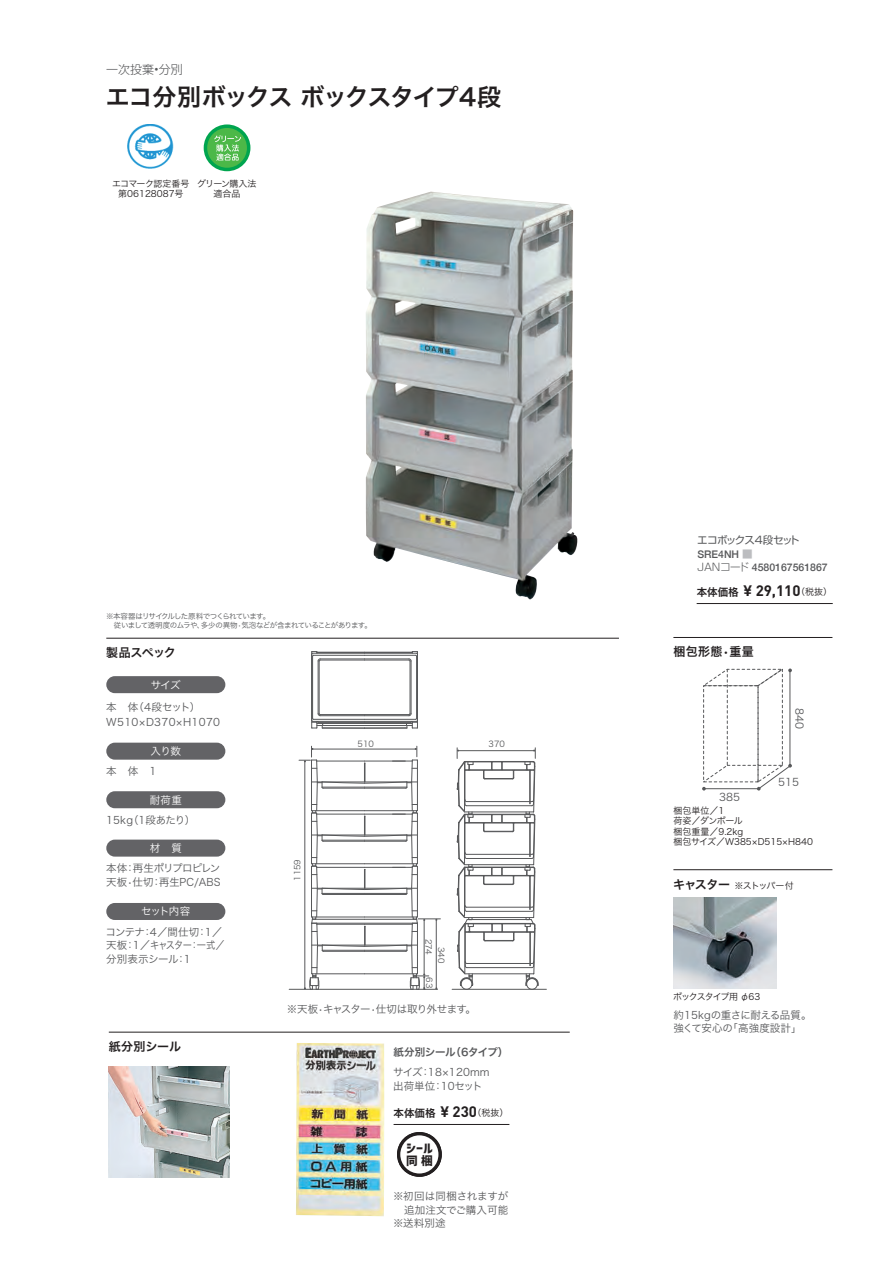
<style>
.page{position:relative;width:893px;height:1263px;background:#fff}
.page>*{position:absolute;margin:0;border:0;box-sizing:border-box;transform-origin:0 0}
.t1{font:24px "Hira Kaku Pro W6";letter-spacing:-.06em;color:#231f20}
.t2{font:700 15px "DIN";color:#231f20}
.t3{font:12.75px "Corporate Logo Bold";color:#231f20}
.t4{font:12px "Hira Kaku Pro W6";letter-spacing:.015em;color:#231f20}
.t5{font:300 12px "Shin Go Pro";color:#57585a}
.t6{font:11.7px "Corporate Logo Bold";color:#231f20}
.t7{font:10.65px "Hira Kaku Pro N W3";color:#57585a}
.t8{font:10.5px/13.5px "Hira Kaku Pro W3";color:#57585a}
.t9{font:10.5px/13.5px "Hira Kaku Pro W3";letter-spacing:-.05em;color:#57585a}
.t10{font:10.5px/13.5px "Hira Kaku Pro W3";letter-spacing:-.02em;color:#57585a}
.t11{font:500 10.5px/13.5px "Helvetica Neue";color:#57585a}
.t12{font:10.5px/15px "Hira Kaku Pro W3";letter-spacing:.03em;color:#57585a}
.t13{font:10.5px "Hira Kaku Pro W3";letter-spacing:-.07em;color:#57585a}
.t14{font:10.5px "Hira Kaku Pro W3";letter-spacing:-.065em;color:#fff}
.t15{font:10.5px "Hira Kaku Pro W6";letter-spacing:-.03em;color:#57585a}
.t16{font:10.5px "Hira Kaku Pro N W6";color:#231f20}
.t17{font:10.5px "Shin Go Pro";letter-spacing:-.065em;color:#57585a}
.t18{font:9px/10.5px "Hira Kaku Pro W3";color:#231f20}
.t19{font:9px/10.5px "Hira Kaku Pro N W3";color:#231f20;text-align:center}
.t20{font:9px "Hira Kaku Pro W3";letter-spacing:-.11em;color:#231f20}
.t21{font:9px/10.5px "Hira Kaku Pro N W3";letter-spacing:-.025em;color:#231f20;text-align:center}
.t22{font:8.25px/12.6px "Hira Kaku Pro N W3";color:#57585a}
.t23{font:7.5px/9px "Hira Kaku Pro W3";letter-spacing:-.085em;color:#57585a}
.s1{font-family:"DIN";font-weight:700;font-size:15px}
.s2{font-family:"Hira Kaku Pro N W3";font-size:9px}
.s3{font-family:"Shin Go Pro";font-weight:400;color:#bcbdc0}
.s4{font-family:"Shin Go Pro";font-weight:300}
.s5{font-family:"Hira Kaku Pro N W6";font-weight:400;font-size:10.5px}
.s6{font-family:"Hira Kaku Pro N W3";font-weight:400;font-size:9px}
.s7{font-family:"Hira Kaku Pro W6";font-size:12px}
</style>
<div class="page">
<hr style="left:109px;top:1032px;width:461px;height:1px;background:#231f20">
<hr style="left:673px;top:869px;width:159px;height:1px;background:#231f20">
<hr style="left:314px;top:655px;width:51px;height:1px;background:#57585a">
<hr style="left:322px;top:727px;width:43px;height:2px;background:#57585a">
<hr style="left:322px;top:723px;width:43px;height:1px;background:#57585a">
<hr style="left:323px;top:725px;width:42px;height:1px;background:#57585a">
<hr style="left:319px;top:722px;width:46px;height:1px;background:#57585a">
<hr style="left:313px;top:721px;width:52px;height:1px;background:#57585a">
<hr style="left:314px;top:719px;width:51px;height:1px;background:#57585a">
<hr style="left:416px;top:656px;width:1px;height:62px;background:#57585a">
<hr style="left:365px;top:658px;width:44px;height:1px;background:#57585a">
<hr style="left:417px;top:654px;width:1px;height:66px;background:#57585a">
<hr style="left:312px;top:656px;width:1px;height:62px;background:#57585a">
<hr style="left:311px;top:655px;width:1px;height:65px;background:#57585a">
<hr style="left:319px;top:661px;width:1px;height:52px;background:#57585a">
<hr style="left:318px;top:661px;width:1px;height:53px;background:#57585a">
<hr style="left:365px;top:721px;width:51px;height:1px;background:#57585a">
<hr style="left:411px;top:661px;width:1px;height:53px;background:#57585a">
<hr style="left:410px;top:661px;width:1px;height:52px;background:#57585a">
<hr style="left:320px;top:715px;width:45px;height:1px;background:#57585a">
<hr style="left:320px;top:659px;width:45px;height:1px;background:#57585a">
<hr style="left:365px;top:714px;width:44px;height:1px;background:#57585a">
<hr style="left:365px;top:715px;width:44px;height:1px;background:#57585a">
<hr style="left:317px;top:652px;width:48px;height:1px;background:#57585a">
<hr style="left:313px;top:653px;width:52px;height:1px;background:#57585a">
<hr style="left:320px;top:658px;width:45px;height:1px;background:#57585a">
<hr style="left:320px;top:714px;width:45px;height:1px;background:#57585a">
<hr style="left:365px;top:659px;width:44px;height:1px;background:#57585a">
<hr style="left:365px;top:655px;width:51px;height:1px;background:#57585a">
<hr style="left:365px;top:653px;width:51px;height:1px;background:#57585a">
<hr style="left:365px;top:652px;width:47px;height:1px;background:#57585a">
<hr style="left:365px;top:727px;width:42px;height:2px;background:#57585a">
<hr style="left:365px;top:725px;width:41px;height:1px;background:#57585a">
<svg style="left:311px;top:713px;width:13px;height:16px"></svg>
<hr style="left:365px;top:719px;width:51px;height:1px;background:#57585a">
<hr style="left:365px;top:723px;width:42px;height:1px;background:#57585a">
<svg style="left:405px;top:713px;width:13px;height:16px"></svg>
<hr style="left:365px;top:722px;width:46px;height:1px;background:#57585a">
<svg style="left:311px;top:651px;width:10px;height:11px"></svg>
<hr style="left:452px;top:989px;width:94px;height:1px;background:#57585a">
<svg style="left:408px;top:651px;width:10px;height:11px"></svg>
<hr style="left:289px;top:989px;width:136px;height:1px;background:#57585a">
<div style="left:461px;top:978px;width:11px;height:12px;border:1px solid #57585a;border-radius:50%"></div>
<div style="left:526px;top:978px;width:12px;height:12px;border:1px solid #57585a;border-radius:50%"></div>
<svg style="left:456px;top:748px;width:83px;height:239px"></svg>
<svg style="left:299px;top:746px;width:141px;height:244px"></svg>
<hr style="left:106px;top:638px;width:513px;height:1px;background:#231f20">
<div style="left:106px;top:743px;width:119px;height:17px;background:#636366;border-radius:9px"></div>
<div style="left:106px;top:791px;width:119px;height:17px;background:#636366;border-radius:9px"></div>
<div style="left:106px;top:840px;width:119px;height:17px;background:#636366;border-radius:9px"></div>
<div style="left:106px;top:903px;width:119px;height:17px;background:#636366;border-radius:9px"></div>
<div style="left:106px;top:676px;width:119px;height:17px;background:#636366;border-radius:9px"></div>
<img style="left:366px;top:192px;width:212px;height:407px">
<img style="left:673px;top:898px;width:104px;height:90px">
<hr style="left:673px;top:637px;width:159px;height:1px;background:#231f20">
<svg style="left:702px;top:668px;width:90px;height:122px"></svg>
<img style="left:109px;top:1066px;width:121px;height:112px">
<div style="left:204px;top:124px;width:46px;height:47px;background:#00a54f;border-radius:50%"></div>
<div style="left:207px;top:128px;width:40px;height:40px;background:#4cb848;border-radius:50%"></div>
<svg style="left:214px;top:135px;width:27px;height:26px"></svg>
<img style="left:128px;top:124px;width:46px;height:45px">
<hr style="left:697px;top:603px;width:136px;height:1px;background:#231f20">
<img style="left:296px;top:1043px;width:88px;height:173px">
<hr style="left:394px;top:1124px;width:115px;height:1px;background:#231f20">
<div style="left:397px;top:1132px;width:45px;height:45px;border:3px solid #231f20;border-radius:50%"></div>
<p class="t5" style="left:106px;top:60px;width:78px">一次投棄•分別</p>
<h1 class="t1" style="left:106px;top:75px;width:397px">エコ分別ボックス ボックスタイプ4段</h1>
<p class="t19" style="left:112px;top:177px;width:79px">エコマーク認定番号第06128087号</p>
<p class="t21" style="left:197px;top:177px;width:61px">グリーン購入法適合品</p>
<p class="t23" style="left:106px;top:611px;width:267px">※本容器はリサイクルした原料でつくられています。<br>　従いまして透明度のムラや、多少の異物•気泡などが含まれていることがあります。</p>
<p class="t4" style="left:106px;top:641px;width:71px">製品スペック</p>
<p class="t14" style="left:151px;top:675px;width:31px">サイズ</p>
<p class="t12" style="left:106px;top:699px;width:115px">本　体（4段セット）<br>W510×D370×H1070</p>
<p class="t14" style="left:151px;top:742px;width:32px">入り数</p>
<p class="t14" style="left:150px;top:790px;width:34px">耐荷重</p>
<p class="t14" style="left:150px;top:839px;width:34px">材　質</p>
<p class="t8" style="left:106px;top:764px;width:52px">本　体　1</p>
<p class="t8" style="left:106px;top:812px;width:90px">15kg（1段あたり）</p>
<p class="t8" style="left:106px;top:861px;width:116px">本体：再生ポリプロピレン天板•仕切：再生PC/ABS</p>
<p class="t9" style="left:106px;top:924px;width:121px">コンテナ：4／間仕切：1／天板：1／キャスター：一式／分別表示シール：1</p>
<p class="t14" style="left:141px;top:902px;width:51px">セット内容</p>
<p class="t4" style="left:109px;top:1035px;width:74px">紙分別シール</p>
<p class="t22" style="left:358px;top:737px;width:18px">510</p>
<p class="t22" style="left:489px;top:737px;width:18px">370</p>
<p class="t22" style="left:290px;top:881px;width:23px;rotate:-90deg">1159</p>
<p class="t22" style="left:448px;top:938px;width:26px;text-indent:8px;rotate:90deg">340<br>274</p>
<p class="t22" style="left:436px;top:977px;width:12px;rotate:90deg">63</p>
<p class="t13" style="left:287px;top:1000px;width:191px">※天板•キャスター•仕切は取り外せます。</p>
<p class="t15" style="left:394px;top:1043px;width:116px">紙分別シール（6タイプ）</p>
<p class="t8" style="left:393px;top:1065px;width:98px">サイズ：18×120mm出荷単位：10セット</p>
<p class="t16" style="left:394px;top:1103px;width:116px">本体価格 <span class="s1">¥ 230</span><span class="s2">（税抜）</span></p>
<p class="t6" style="left:406px;top:1153px;width:28px">同 梱</p>
<p class="t3" style="left:407px;top:1140px;width:28px">シール</p>
<p class="t8" style="left:393px;top:1189px;width:117px;text-align:justify">※初回は同梱されますが　追加注文でご購入可能※送料別途</p>
<p class="t17" style="left:697px;top:532px;width:104px">エコボックス4段セット</p>
<p class="t11" style="left:697px;top:546px;width:132px">SRE4NH <span class="s3">■<br></span><span class="s4">JANコード</span> 4580167561867</p>
<h2 class="t2" style="left:697px;top:581px;width:137px"><span class="s5">本体価格</span> ¥ 29,110<span class="s6">（税抜）</span></h2>
<p class="t4" style="left:673px;top:641px;width:82px">梱包形態•重量</p>
<p class="t7" style="left:809px;top:708px;width:22px;rotate:90deg">840</p>
<p class="t7" style="left:778px;top:773px;width:22px">515</p>
<p class="t18" style="left:673px;top:805px;width:141px">梱包単位／1　<br>荷姿／ダンボール<br>梱包重量／9.2kg<br>梱包サイズ／W385×D515×H840</p>
<p class="t7" style="left:719px;top:788px;width:22px">385</p>
<p class="t18" style="left:673px;top:879px;width:122px"><span class="s7">キャスター</span> ※ストッパー付</p>
<p class="t20" style="left:673px;top:988px;width:89px">ボックスタイプ用 φ63</p>
<p class="t10" style="left:673px;top:1007px;width:140px">約15kgの重さに耐える品質。強くて安心の「高強度設計」</p>
</div>
